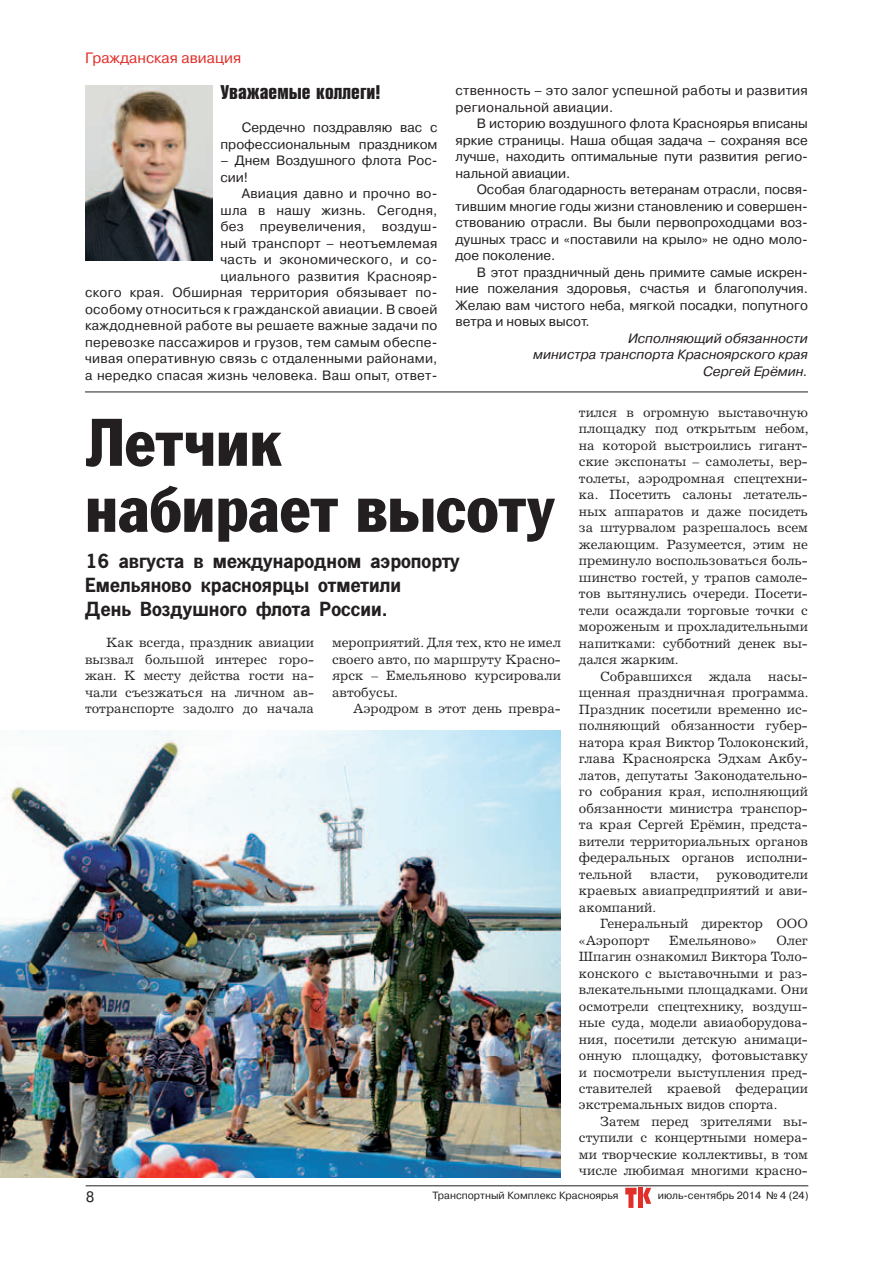
<style>
.page{position:relative;width:893px;height:1263px;background:#fff}
.page>*{position:absolute;margin:0;border:0;box-sizing:border-box;transform-origin:0 0}
.t1{font:66px/66px "zn Fagot";color:#231f20}
.t2{font:700 21px/24px "zn News Gothic";color:#231f20}
.t3{font:700 18px "zn Rubrica Cn";color:#231f20}
.t4{font:15px "zn Pragmatica";color:#e12f2a}
.t5{font:15px "zn Pragmatica";color:#231f20}
.t6{font:13.5px/16.5px "zn Excelsior";color:#231f20;text-align:justify}
.t7{font:13.5px/16.5px "zn Pragmatica";letter-spacing:.02em;color:#231f20;text-align:justify}
.t8{font:13.5px/16.5px "zn Pragmatica";color:#231f20;text-align:right}
.t9{font:italic 13.5px/16.5px "zn Pragmatica";color:#231f20;text-align:right}
.t10{font:10.5px "zn Pragmatica";color:#231f20}
</style>
<div class="page">
<hr style="left:86px;top:1185px;width:722px;height:1px;background:#231f20">
<svg style="left:625px;top:1188px;width:12px;height:20px"></svg>
<div style="left:638px;top:1188px;width:5px;height:20px;background:#e12f2a"></div>
<svg style="left:643px;top:1188px;width:8px;height:16px"></svg>
<img style="left:85px;top:85px;width:127px;height:175px">
<img style="left:0;top:730px;width:560px;height:448px">
<hr style="left:85px;top:392px;width:723px;height:1px;background:#231f20">
<p class="t4" style="left:85px;top:50px;width:158px">Гражданская авиация</p>
<h3 class="t3" style="left:220px;top:82px;width:161px">Уважаемые коллеги!</h3>
<p class="t8" style="left:220px;top:119px;width:218px">Сердечно поздравляю вас с профессиональным праздником</p>
<p class="t8" style="left:220px;top:152px;width:218px;text-align:left">– Днем Воздушного флота Рос&shy;сии!</p>
<p class="t7" style="left:85px;top:185px;width:354px;text-align:right">Авиация давно и прочно во-<br>шла в нашу жизнь. Сегодня,<br>без преувеличения, воздуш-<br>ный транспорт – неотъемлемая<br>часть и экономического, и со-<br>циального развития Краснояр-<br>ского края. Обширная территория обязывает по&shy;особому относиться к гражданской авиации. В своей каждодневной работе вы решаете важные задачи по перевозке пассажиров и грузов, тем самым обеспе&shy;чивая оперативную связь с отдаленными районами, а нередко спасая жизнь человека. Ваш опыт, ответ-</p>
<p class="t7" style="left:455px;top:83px;width:354px">ственность – это залог успешной работы и развития региональной авиации.</p>
<p class="t7" style="left:455px;top:116px;width:354px;text-indent:21px">В историю воздушного флота Красноярья вписаны яркие страницы. Наша общая задача – сохраняя все лучше, находить оптимальные пути развития регио&shy;нальной авиации.</p>
<p class="t7" style="left:455px;top:182px;width:354px;text-indent:21px">Особая благодарность ветеранам отрасли, посвя&shy;тившим многие годы жизни становлению и совершен&shy;ствованию отрасли. Вы были первопроходцами воз&shy;душных трасс и «поставили на крыло» не одно моло&shy;дое поколение.</p>
<p class="t7" style="left:455px;top:264px;width:354px;text-indent:21px">В этот праздничный день примите самые искрен&shy;ние пожелания здоровья, счастья и благополучия.<br>Желаю вам чистого неба, мягкой посадки, попутного ветра и новых высот.</p>
<p class="t9" style="left:533px;top:330px;width:276px">Исполняющий обязанности<br>министра транспорта Красноярского края<br>Сергей Ерёмин.</p>
<h1 class="t1" style="left:85px;top:408px;width:471px">Летчик<br>набирает высоту</h1>
<h2 class="t2" style="left:85px;top:549px;width:376px">16 августа в международном аэропорту<br>Емельяново красноярцы отметили<br>День Воздушного флота России.</h2>
<p class="t6" style="left:85px;top:634px;width:230px;text-indent:21px">Как всегда, праздник авиации вызвал большой интерес горо&shy;жан. К месту действа гости на&shy;чали съезжаться на личном ав&shy;тотранспорте задолго до начала</p>
<p class="t6" style="left:332px;top:634px;width:230px">мероприятий. Для тех, кто не имел своего авто, по маршруту Красно&shy;ярск – Емельяново курсировали автобусы.</p>
<p class="t6" style="left:353px;top:700px;width:209px">Аэродром в этот день превра-</p>
<p class="t6" style="left:579px;top:404px;width:231px">тился в огромную выставочную площадку под открытым небом, на которой выстроились гигант&shy;ские экспонаты – самолеты, вер&shy;толеты, аэродромная спецтехни&shy;ка. Посетить салоны летатель&shy;ных аппаратов и даже посидеть за штурвалом разрешалось всем желающим. Разумеется, этим не преминуло воспользоваться боль&shy;шинство гостей, у трапов самоле&shy;тов вытянулись очереди. Посети&shy;тели осаждали торговые точки с мороженым и прохладительными напитками: субботний денек вы&shy;дался жарким.</p>
<p class="t6" style="left:579px;top:668px;width:231px;text-indent:21px">Собравшихся ждала насы&shy;щенная праздничная программа.<br>Праздник посетили временно ис&shy;полняющий обязанности губер&shy;натора края Виктор Толоконский, глава Красноярска Эдхам Акбу&shy;латов, депутаты Законодательно&shy;го собрания края, исполняющий обязанности министра транспор&shy;та края Сергей Ерёмин, предста&shy;вители территориальных органов федеральных органов исполни&shy;тельной</p>
<p class="t6" style="left:579px;top:865px;width:230px;text-indent:138px">руководители краевых авиапредприятий и ави&shy;акомпаний.</p>
<p class="t6" style="left:579px;top:915px;width:230px;text-indent:21px">Генеральный директор ООО «Аэропорт</p>
<p class="t6" style="left:650px;top:865px;width:50px">власти,</p>
<p class="t6" style="left:579px;top:931px;width:230px;text-indent:197px">Олег Шпагин ознакомил Виктора Толо&shy;конского с выставочными и раз&shy;влекательными площадками. Они осмотрели спецтехнику, воздуш&shy;ные суда, модели авиаоборудова&shy;ния, посетили детскую анимаци&shy;онную площадку, фотовыставку и посмотрели выступления пред&shy;ставителей краевой федерации экстремальных видов спорта.</p>
<p class="t6" style="left:579px;top:1113px;width:230px;text-indent:21px">Затем перед зрителями вы&shy;ступили с концертными номера&shy;ми творческие коллективы, в том числе любимая многими красно-</p>
<p class="t6" style="left:669px;top:931px;width:89px">Емельяново»</p>
<p class="t5" style="left:86px;top:1189px;width:10px">8</p>
<p class="t10" style="left:432px;top:1190px;width:188px">Транспортный Комплекс Красноярья</p>
<p class="t10" style="left:658px;top:1190px;width:152px">июль-сентябрь 2014 № 4 (24)</p>
</div>
